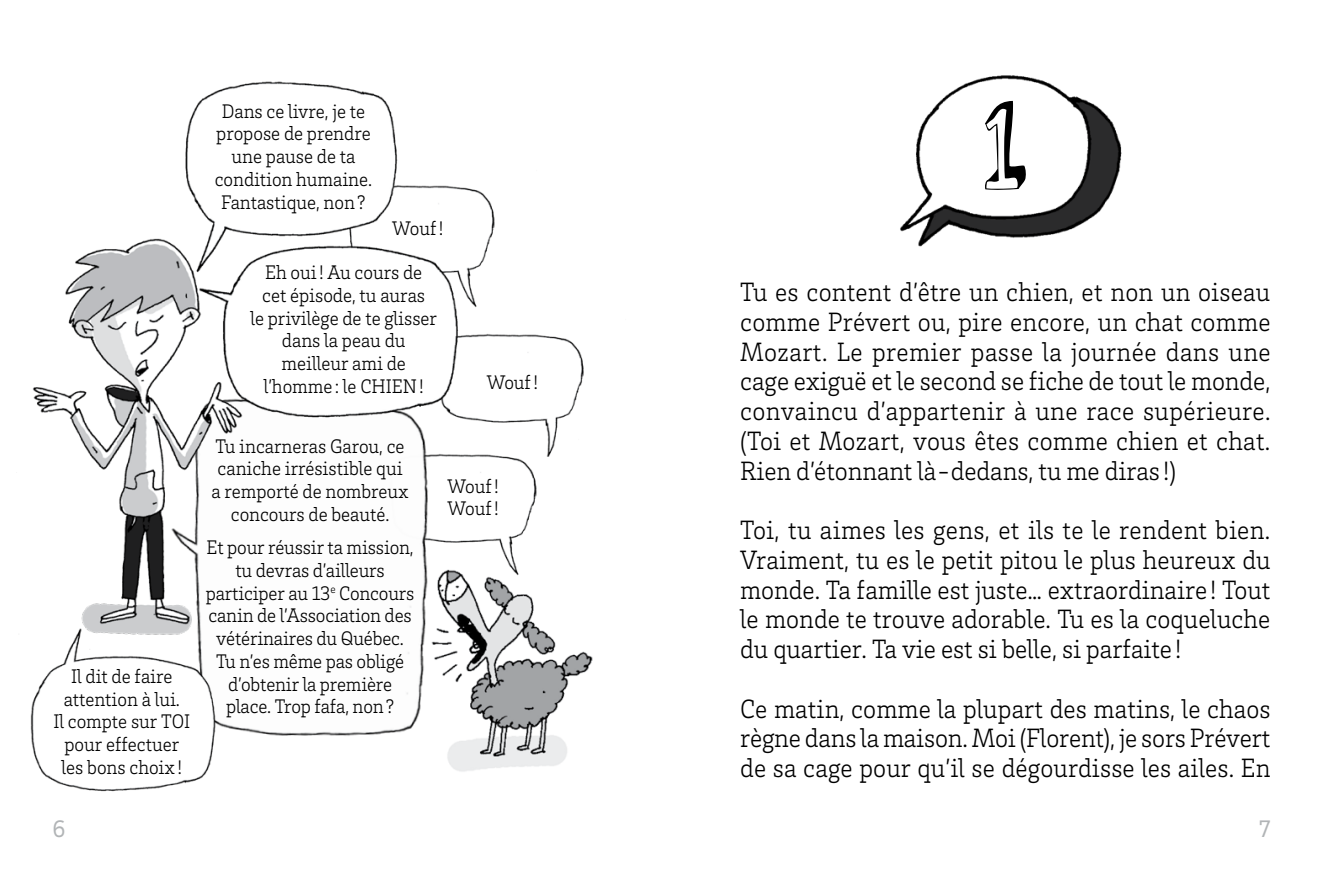
<style>
.page{position:relative;width:1323px;height:882px;background:#fff}
.page>*{position:absolute;margin:0;border:0;box-sizing:border-box;transform-origin:0 0}
.t1{font:300 27.12px/29.8px "Brix Slab";color:#000;text-align:justify;scale:.95 1}
.t2{font:24.5px "Brix Slab";color:#b1b4b6;scale:.95 1}
.t3{font:300 20.12px/22.8px "Brix Slab";letter-spacing:-.005em;color:#000;text-align:center;scale:.95 1}
</style>
<div class="page">
<img style="left:454px;top:576px;width:139px;height:196px">
<img style="left:454px;top:456px;width:96px;height:120px">
<img style="left:222px;top:456px;width:232px;height:313px">
<img style="left:406px;top:185px;width:89px;height:122px">
<img style="left:422px;top:334px;width:162px;height:122px">
<img style="left:33px;top:244px;width:237px;height:441px">
<img style="left:136px;top:81px;width:270px;height:198px">
<img style="left:30px;top:619px;width:192px;height:173px">
<img style="left:168px;top:198px;width:300px;height:245px">
<img style="left:900px;top:75px;width:222px;height:172px">
<p class="t3" style="left:215px;top:99px;width:167px">Dans ce livre, je te propose de prendre une pause de ta condition humaine.<br>Fantastique, non?</p>
<p class="t3" style="left:392px;top:216px;width:55px">Wouf!</p>
<p class="t3" style="left:250px;top:260px;width:198px">Eh oui! Au cours de<br>cet épisode, tu auras<br>le privilège de te glisser dans la peau du meilleur ami de l’homme : le CHIEN!</p>
<p class="t3" style="left:487px;top:370px;width:55px">Wouf!</p>
<p class="t3" style="left:53px;top:664px;width:145px">Il dit de faire attention à lui.<br>Il compte sur TOI pour effectuer les bons choix!</p>
<p class="t3" style="left:211px;top:434px;width:209px">Tu incarneras Garou, ce caniche irrésistible qui a remporté de nombreux concours de beauté.</p>
<p class="t3" style="left:206px;top:535px;width:221px">Et pour réussir ta mission, tu devras d’ailleurs participer au 13<sup>e</sup> Concours canin de l’Association des vétérinaires du Québec.<br>Tu n’es même pas obligé d’obtenir la première place. Trop fafa, non?</p>
<p class="t3" style="left:448px;top:474px;width:55px;text-align:left">Wouf!<br>Wouf!</p>
<p class="t1" style="left:740px;top:276px;width:560px">Tu es content d’être un chien, et non un oiseau comme Prévert ou, pire encore, un chat comme Mozart. Le premier passe la journée dans une cage exiguë et le second se fiche de tout le monde, convaincu d’appartenir à une race supérieure. (Toi et Mozart, vous êtes comme chien et chat.<br>Rien d’étonnant là-dedans, tu me diras !)</p>
<p class="t1" style="left:740px;top:514px;width:560px">Toi, tu aimes les gens, et ils te le rendent bien.<br>Vraiment, tu es le petit pitou le plus heureux du monde. Ta famille est juste… extraordinaire ! Tout le monde te trouve adorable. Tu es la coqueluche du quartier. Ta vie est si belle, si parfaite !</p>
<p class="t1" style="left:740px;top:693px;width:560px">Ce matin, comme la plupart des matins, le chaos règne dans la maison. Moi (Florent), je sors Prévert de sa cage pour qu’il se dégourdisse les ailes. En</p>
<p class="t2" style="left:52px;top:812px;width:15px">6</p>
<p class="t2" style="left:1259px;top:812px;width:13px">7</p>
</div>
